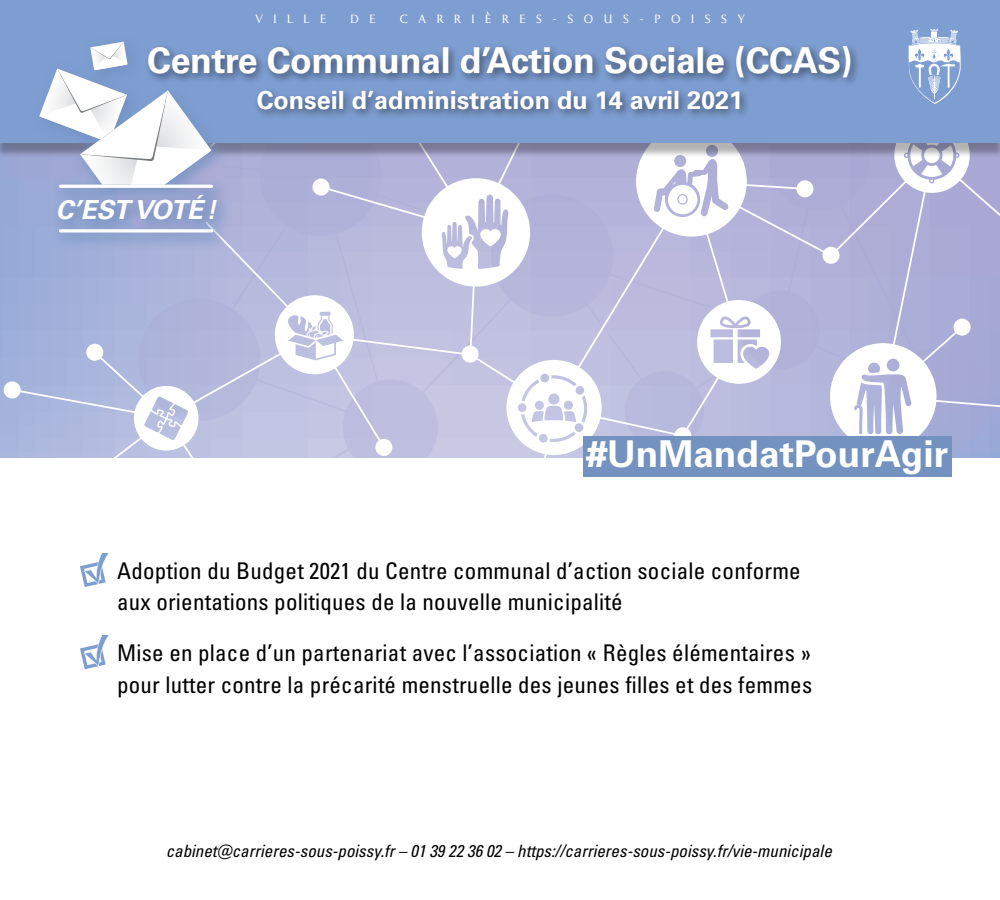
<style>
.page{position:relative;width:1000px;height:900px;background:#fff}
.page>*{position:absolute;margin:0;border:0;box-sizing:border-box;transform-origin:0 0}
.t1{font:700 37px "Univers LT Pro 65";color:#fff}
.t2{font:700 35.7px "Univers LT Pro 65";letter-spacing:-.01em;color:#fff}
.t3{font:italic 700 26.3px "Univers LT Pro 65";letter-spacing:-.02em;color:#fff}
.t4{font:700 25.2px "Univers LT Pro 65";color:#fff}
.t5{font:condensed 23px/31.1px "Univers LT Pro";letter-spacing:.01em;color:#000}
.t6{font:italic condensed 17px "Univers LT Pro";color:#000}
.t7{font:300 11.15px "Pompei";letter-spacing:.95em;color:#fff}
</style>
<div class="page">
<svg style="left:4px;top:158px;width:996px;height:300px;background:#bec0e0"></svg>
<div style="left:0;top:3px;width:1000px;height:155px;background:#000;opacity:.3"></div>
<div style="left:0;top:0;width:1000px;height:143px;background:#7e9ed2"></div>
<div style="left:144px;top:42px;width:717px;height:78px;background:#000;opacity:.5"></div>
<svg style="left:80px;top:554px;width:28px;height:33px"></svg>
<svg style="left:80px;top:636px;width:28px;height:33px"></svg>
<svg style="left:909px;top:29px;width:52px;height:75px"></svg>
<div style="left:31px;top:33px;width:204px;height:218px;background:#7492c0;opacity:.75"></div>
<svg style="left:39px;top:42px;width:172px;height:143px"></svg>
<hr style="left:60px;top:185px;width:152px;height:3px;background:#fff">
<svg style="left:60px;top:229px;width:152px;height:4px"></svg>
<div style="left:583px;top:437px;width:369px;height:40px;background:#7492c0"></div>
<p class="t7" style="left:255px;top:11px;width:72px">VILLE</p>
<p class="t7" style="left:351px;top:11px;width:27px">D E</p>
<p class="t7" style="left:400px;top:11px;width:346px">CARRIÈRES-SOUS-POISSY</p>
<h2 class="t2" style="left:147px;top:36px;width:707px">Centre Communal d’Action Sociale (CCAS)</h2>
<p class="t4" style="left:257px;top:82px;width:488px">Conseil d’administration du 14 avril 2021</p>
<p class="t3" style="left:56px;top:191px;width:162px">C’EST VOTÉ!</p>
<h1 class="t1" style="left:587px;top:428px;width:363px">#UnMandatPourAgir</h1>
<p class="t5" style="left:117px;top:555px;width:685px">Adoption du Budget 2021 du Centre communal d’action sociale conforme aux orientations politiques de la nouvelle municipalité</p>
<p class="t5" style="left:117px;top:637px;width:697px">Mise en place d’un partenariat avec l’association « Règles élémentaires » pour lutter contre la précarité menstruelle des jeunes filles et des femmes</p>
<p class="t6" style="left:166px;top:840px;width:668px">cabinet@carrieres-sous-poissy.fr – 01 39 22 36 02 – https://carrieres-sous-poissy.fr/vie-municipale</p>
</div>
